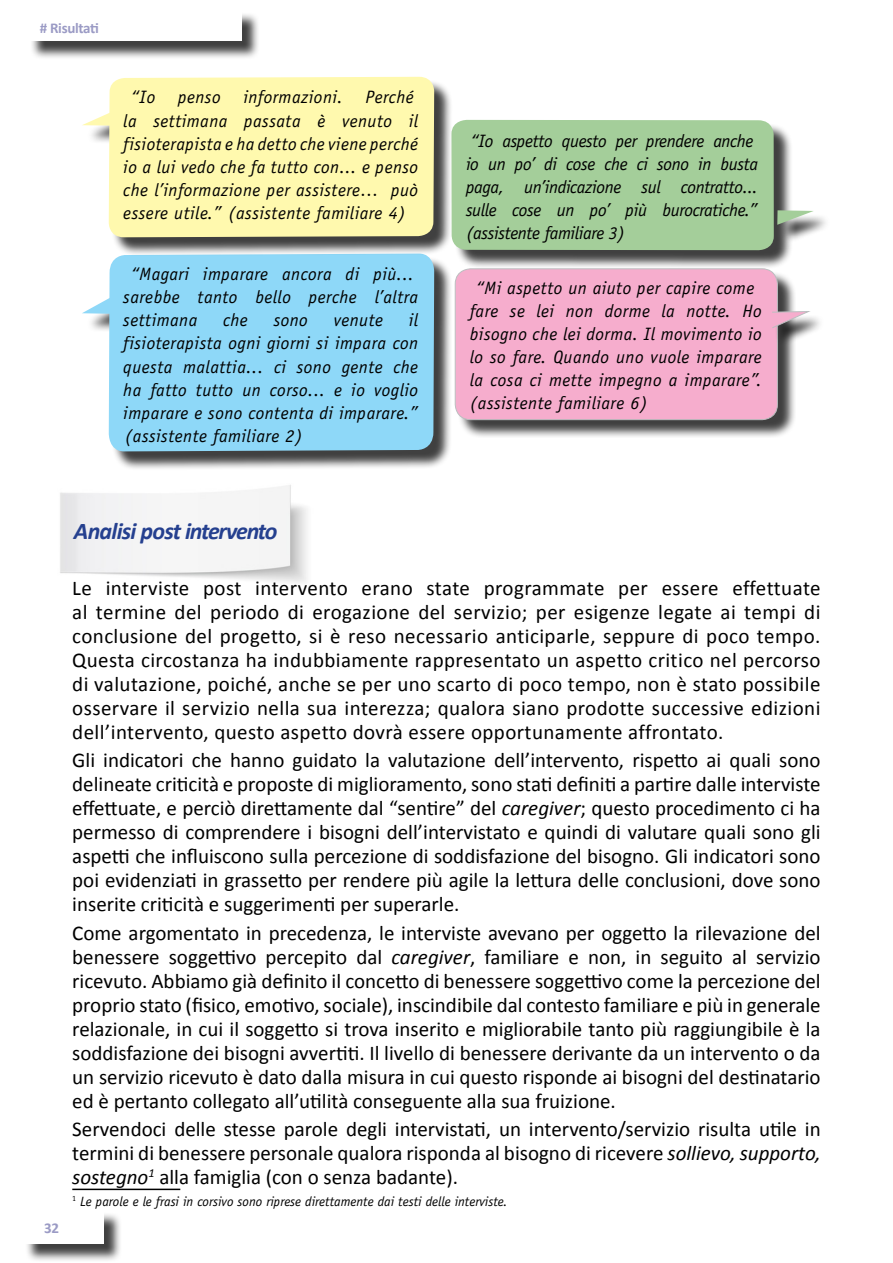
<style>
.page{position:relative;width:893px;height:1263px;background:#fff}
.page>*{position:absolute;margin:0;border:0;box-sizing:border-box;transform-origin:0 0}
.t1{font:italic 700 24px "Calibri";letter-spacing:-.04em;color:#25408f}
.t2{font:21px/24px "Calibri";color:#000;text-align:justify}
.t3{font:italic 18px/23.1px "Officina Sans Std";letter-spacing:.025em;color:#000}
.t4{font:italic 18px/23.1px "Officina Sans Std";letter-spacing:-.02em;color:#000}
.t5{font:700 15px "Calibri";color:#9b9bc5}
.t6{font:italic 13.5px "Officina Sans Std";color:#000}
.s1{font-style:italic}
</style>
<div class="page">
<img style="left:60px;top:485px;width:247px;height:98px">
<div style="left:25px;top:1211px;width:97px;height:51px;background:#000;opacity:.75"></div>
<div style="left:23px;top:1209px;width:80px;height:34px;background:#fff"></div>
<div style="left:29px;top:11px;width:231px;height:48px;background:#000;opacity:.75"></div>
<div style="left:27px;top:9px;width:214px;height:32px;background:#fff"></div>
<hr style="left:72px;top:1188px;width:108px;height:2px;background:#000">
<div style="left:86px;top:256px;width:367px;height:214px;background:#000;opacity:.75"></div>
<div style="left:109px;top:256px;width:325px;height:195px;background:#8ed8f8"></div>
<svg style="left:82px;top:296px;width:32px;height:18px"></svg>
<div style="left:457px;top:271px;width:339px;height:167px;background:#000;opacity:.75"></div>
<div style="left:455px;top:269px;width:322px;height:151px;background:#f6adcd;border-radius:15px"></div>
<div style="left:455px;top:269px;width:322px;height:151px;border:1px solid #bcbec0;border-radius:15px"></div>
<div style="left:775px;top:314px;width:50px;height:31px;background:#000;opacity:.75"></div>
<svg style="left:772px;top:311px;width:37px;height:17px"></svg>
<div style="left:454px;top:122px;width:376px;height:147px;background:#000;opacity:.75"></div>
<div style="left:451px;top:120px;width:323px;height:130px;background:#a4ce9a;border-radius:15px"></div>
<svg style="left:777px;top:210px;width:37px;height:15px"></svg>
<div style="left:86px;top:79px;width:367px;height:177px;background:#000;opacity:.75"></div>
<div style="left:109px;top:77px;width:325px;height:160px;background:#fff9ae"></div>
<svg style="left:82px;top:111px;width:32px;height:15px"></svg>
<p class="t5" style="left:40px;top:18px;width:61px"># Risultati</p>
<p class="t3" style="left:123px;top:86px;width:296px;text-indent:242px">Perché la settimana passata è venuto il fisioterapista e ha detto che viene perché io a lui vedo che fa tutto con... e penso che l’informazione per assistere… può essere utile.” (assistente familiare 4)</p>
<p class="t3" style="left:131px;top:86px;width:26px">“Io</p>
<p class="t3" style="left:178px;top:86px;width:44px">penso</p>
<p class="t3" style="left:243px;top:86px;width:101px">informazioni.</p>
<p class="t3" style="left:123px;top:263px;width:296px;text-indent:8px">“Magari imparare ancora di più... sarebbe tanto bello perche l’altra settimana</p>
<p class="t3" style="left:123px;top:309px;width:296px;text-align:justify;text-indent:286px">il fisioterapista ogni giorni si impara con questa malattia... ci sono gente che ha fatto tutto un corso... e io voglio imparare e sono contenta di imparare.” (assistente familiare 2)</p>
<p class="t3" style="left:223px;top:309px;width:26px">che</p>
<p class="t3" style="left:274px;top:309px;width:36px">sono</p>
<p class="t3" style="left:334px;top:309px;width:51px">venute</p>
<p class="t1" style="left:74px;top:516px;width:205px">Analisi post intervento</p>
<p class="t4" style="left:466px;top:129px;width:293px">“Io aspetto questo per prendere anche io un po’ di cose che ci sono in busta paga, un’indicazione sul contratto... sulle cose un po’ più burocratiche.” (assistente familiare 3)</p>
<p class="t3" style="left:470px;top:276px;width:293px;text-indent:6px">“Mi aspetto un aiuto per capire come fare se lei non dorme la notte. Ho bisogno che lei dorma. Il movimento io lo so fare. Quando uno vuole imparare la cosa ci mette impegno a imparare”. (assistente familiare 6)</p>
<p class="t5" style="left:44px;top:1218px;width:17px">32</p>
<p class="t2" style="left:72px;top:576px;width:750px">Le interviste post intervento erano state programmate per essere effettuate al termine del periodo di erogazione del servizio; per esigenze legate ai tempi di conclusione del progetto, si è reso necessario anticiparle, seppure di poco tempo.<br>Questa circostanza ha indubbiamente rappresentato un aspetto critico nel percorso di valutazione, poiché, anche se per uno scarto di poco tempo, non è stato possibile osservare il servizio nella sua interezza; qualora siano prodotte successive edizioni dell’intervento, questo aspetto dovrà essere opportunamente affrontato.</p>
<p class="t2" style="left:72px;top:748px;width:750px">Gli indicatori che hanno guidato la valutazione dell’intervento, rispetto ai quali sono delineate criticità e proposte di miglioramento, sono stati definiti a partire dalle interviste effettuate, e perciò direttamente dal “sentire” del <span class="s1">caregiver</span>; questo procedimento ci ha permesso di comprendere i bisogni dell’intervistato e quindi di valutare quali sono gli aspetti che influiscono sulla percezione di soddisfazione del bisogno. Gli indicatori sono poi evidenziati in grassetto per rendere più agile la lettura delle conclusioni, dove sono inserite criticità e suggerimenti per superarle.</p>
<p class="t2" style="left:72px;top:921px;width:750px">Come argomentato in precedenza, le interviste avevano per oggetto la rilevazione del benessere soggettivo percepito dal <span class="s1">caregiver</span>, familiare e non, in seguito al servizio ricevuto. Abbiamo già definito il concetto di benessere soggettivo come la percezione del proprio stato (fisico, emotivo, sociale), inscindibile dal contesto familiare e più in generale relazionale, in cui il soggetto si trova inserito e migliorabile tanto più raggiungibile è la soddisfazione dei bisogni avvertiti. Il livello di benessere derivante da un intervento o da un servizio ricevuto è dato dalla misura in cui questo risponde ai bisogni del destinatario ed è pertanto collegato all’utilità conseguente alla sua fruizione.</p>
<p class="t2" style="left:72px;top:1117px;width:750px">Servendoci delle stesse parole degli intervistati, un intervento/servizio risulta utile in termini di benessere personale qualora risponda al bisogno di ricevere <span class="s1">sollievo, supporto, sostegno</span><sup>1</sup> alla famiglia (con o senza badante).</p>
<p class="t6" style="left:72px;top:1193px;width:437px"><sup>1</sup> Le parole e le frasi in corsivo sono riprese direttamente dai testi delle interviste.</p>
</div>
